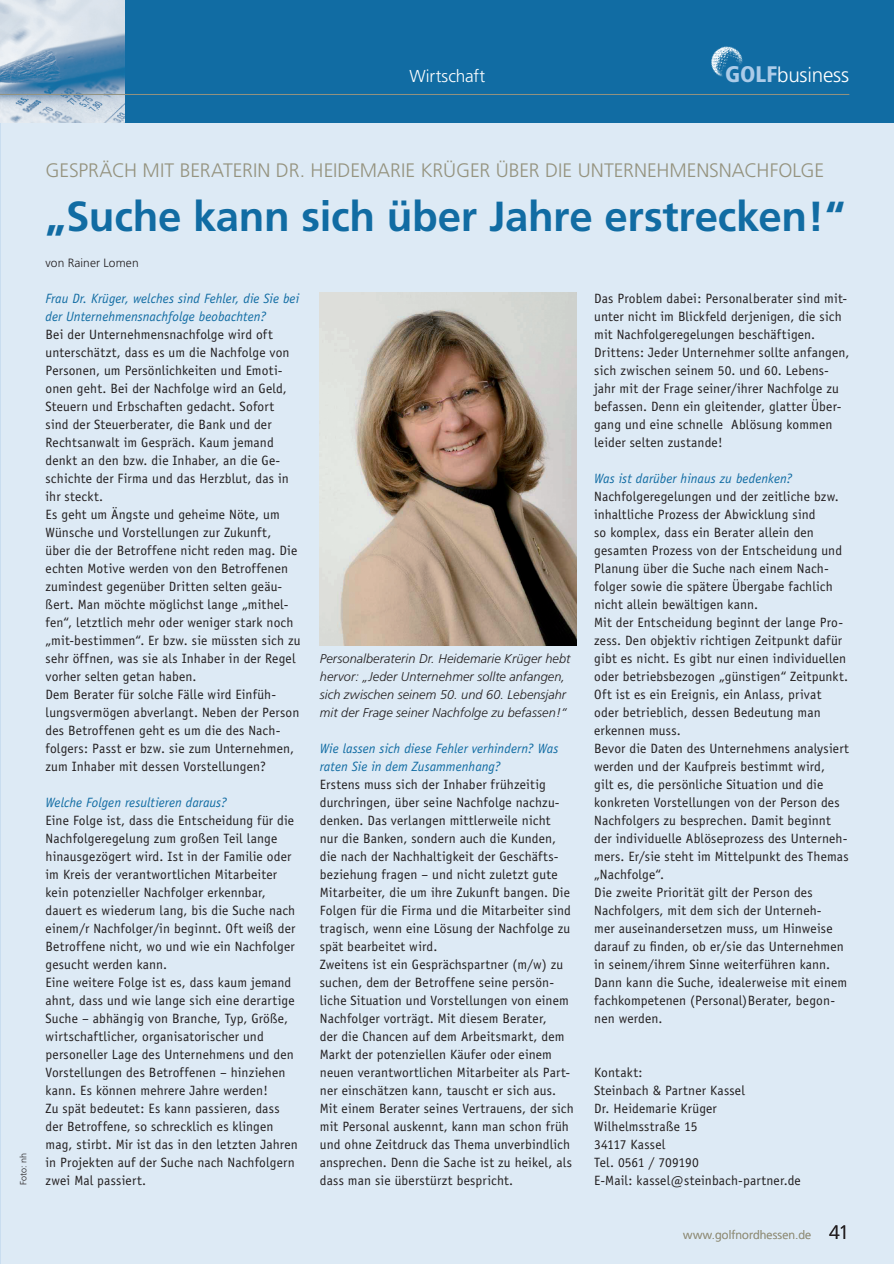
<style>
.page{position:relative;width:894px;height:1264px;background:#fff}
.page>*{position:absolute;margin:0;border:0;box-sizing:border-box;transform-origin:0 0}
.t1{font:700 42px "Frutiger";letter-spacing:-.005em;color:#116ca3}
.t2{font:300 20.7px "Frutiger";color:#fff}
.t3{font:300 19.5px "Frutiger";color:#95937f}
.t4{font:300 17.25px "Frutiger";color:#fff}
.t5{font:13.5px/18px "Officina Sans";letter-spacing:.01em;color:#231f20}
.t6{font:italic 13.5px/18px "Officina Sans";letter-spacing:.005em;color:#116ca3}
.t7{font:italic 300 12.75px/18px "Frutiger";letter-spacing:.005em;color:#231f20}
.t8{font:300 12px "Frutiger";letter-spacing:.01em;color:#95937f}
.t9{font:300 12px "Frutiger";letter-spacing:.005em;color:#231f20}
.t10{font:300 9px "Frutiger";color:#231f20}
.s1{font-weight:900;font-stretch:condensed;font-size:22.5px;color:#abcbe8}
.s2{font-size:19.5px;color:#231f20}
</style>
<div class="page">
<hr style="left:0;top:0;width:1px;height:1264px;background:#abcbe8">
<div style="left:1px;top:0;width:893px;height:1264px;background:#ddeaf5"></div>
<div style="left:1px;top:0;width:893px;height:123px;background:#116ca3"></div>
<img style="left:711px;top:46px;width:32px;height:31px">
<svg style="left:1px;top:0;width:123px;height:123px;background:#a1bcd1"></svg>
<hr style="left:1px;top:94px;width:848px;height:1px;background:#95937f">
<img style="left:320px;top:292px;width:256px;height:353px">
<p class="t4" style="left:409px;top:66px;width:77px">Wirtschaft</p>
<h2 class="t2" style="left:725px;top:63px;width:126px"><span class="s1">GOLF</span>business</h2>
<p class="t10" style="left:18px;top:1185px;width:34px;rotate:-90deg">Foto: nh</p>
<h3 class="t3" style="left:46px;top:159px;width:758px">Gespräch m it Beraterin Dr. Heidemarie Krüger über die U nternehmensnachfolge</h3>
<h1 class="t1" style="left:46px;top:192px;width:801px">„Suche kann sich über Jahre erstrecken!“</h1>
<p class="t9" style="left:46px;top:256px;width:95px">von Rainer Lomen</p>
<p class="t6" style="left:46px;top:289px;width:255px">Frau Dr. Krüger, welches sind Fehler, die Sie bei der Unternehmensnachfolge beobachten?</p>
<p class="t5" style="left:46px;top:325px;width:256px">Bei der Unternehmensnachfolge wird oft unterschätzt, dass es um die Nachfolge von Personen, um Persönlichkeiten und Emoti&shy;onen geht. Bei der Nachfolge wird an Geld, Steuern und Erbschaften gedacht. Sofort sind der Steuerberater, die Bank und der Rechtsanwalt im Gespräch. Kaum jemand denkt an den bzw. die Inhaber, an die Ge&shy;schichte der Firma und das Herzblut, das in ihr steckt.<br>Es geht um Ängste und geheime Nöte, um Wünsche und Vorstellungen zur Zukunft,<br>über die der Betroffene nicht reden mag. Die echten Motive werden von den Betroffenen zumindest gegenüber Dritten selten geäu&shy;ßert. Man möchte möglichst lange „mithel&shy;fen“, letztlich mehr oder weniger stark noch „mit-bestimmen“. Er bzw. sie müssten sich zu sehr öffnen, was sie als Inhaber in der Regel vorher selten getan haben.<br>Dem Berater für solche Fälle wird Einfüh&shy;lungsvermögen abverlangt. Neben der Person des Betroffenen geht es um die des Nach&shy;folgers: Passt er bzw. sie zum Unternehmen, zum Inhaber mit dessen Vorstellungen?</p>
<p class="t6" style="left:46px;top:793px;width:183px">Welche Folgen resultieren daraus?</p>
<p class="t5" style="left:46px;top:811px;width:254px">Eine Folge ist, dass die Entscheidung für die Nachfolgeregelung zum großen Teil lange hinausgezögert wird. Ist in der Familie oder im Kreis der verantwortlichen Mitarbeiter kein potenzieller Nachfolger erkennbar, dauert es wiederum lang, bis die Suche nach einem/r Nachfolger/in beginnt. Oft weiß der Betroffene nicht, wo und wie ein Nachfolger gesucht werden kann.<br>Eine weitere Folge ist es, dass kaum jemand ahnt, dass und wie lange sich eine derartige Suche – abhängig von Branche, Typ, Größe, wirtschaftlicher, organisatorischer und personeller Lage des Unternehmens und den Vorstellungen des Betroffenen – hinziehen kann. Es können mehrere Jahre werden!<br>Zu spät bedeutet: Es kann passieren, dass der Betroffene, so schrecklich es klingen mag, stirbt. Mir ist das in den letzten Jahren in Projekten auf der Suche nach Nachfolgern zwei Mal passiert.</p>
<p class="t7" style="left:320px;top:650px;width:252px">Personalberaterin Dr. Heidemarie Krüger hebt hervor: „Jeder Unternehmer sollte anfangen, sich zwischen seinem 50. und 60. Lebensjahr mit der Frage seiner Nachfolge zu befassen!“</p>
<p class="t6" style="left:320px;top:739px;width:240px">Wie lassen sich diese Fehler verhindern? Was raten Sie in dem Zusammenhang?</p>
<p class="t5" style="left:320px;top:775px;width:255px">Erstens muss sich der Inhaber frühzeitig durchringen, über seine Nachfolge nachzu&shy;denken. Das verlangen mittlerweile nicht<br>nur die Banken, sondern auch die Kunden, die nach der Nachhaltigkeit der Geschäfts&shy;beziehung fragen – und nicht zuletzt gute Mitarbeiter, die um ihre Zukunft bangen. Die Folgen für die Firma und die Mitarbeiter sind tragisch, wenn eine Lösung der Nachfolge zu spät bearbeitet wird.<br>Zweitens ist ein Gesprächspartner (m/w) zu suchen, dem der Betroffene seine persön&shy;liche Situation und Vorstellungen von einem Nachfolger vorträgt. Mit diesem Berater,<br>der die Chancen auf dem Arbeitsmarkt, dem Markt der potenziellen Käufer oder einem neuen verantwortlichen Mitarbeiter als Part&shy;ner einschätzen kann, tauscht er sich aus.<br>Mit einem Berater seines Vertrauens, der sich mit Personal auskennt, kann man schon früh und ohne Zeitdruck das Thema unverbindlich ansprechen. Denn die Sache ist zu heikel, als dass man sie überstürzt bespricht.</p>
<p class="t5" style="left:594px;top:289px;width:257px">Das Problem dabei: Personalberater sind mit&shy;unter nicht im Blickfeld derjenigen, die sich mit Nachfolgeregelungen beschäftigen.<br>Drittens: Jeder Unternehmer sollte anfangen, sich zwischen seinem 50. und 60. Lebens&shy;jahr mit der Frage seiner/ihrer Nachfolge zu befassen. Denn ein gleitender, glatter Über&shy;gang und eine schnelle Ablösung kommen leider selten zustande!</p>
<p class="t6" style="left:594px;top:469px;width:200px">Was ist darüber hinaus zu bedenken?</p>
<p class="t5" style="left:594px;top:487px;width:256px">Nachfolgeregelungen und der zeitliche bzw. inhaltliche Prozess der Abwicklung sind<br>so komplex, dass ein Berater allein den gesamten Prozess von der Entscheidung und Planung über die Suche nach einem Nach&shy;folger sowie die spätere Übergabe fachlich nicht allein bewältigen kann.<br>Mit der Entscheidung beginnt der lange Pro&shy;zess. Den objektiv richtigen Zeitpunkt dafür gibt es nicht. Es gibt nur einen individuellen oder betriebsbezogen „günstigen“ Zeitpunkt.<br>Oft ist es ein Ereignis, ein Anlass, privat oder betrieblich, dessen Bedeutung man erkennen muss.<br>Bevor die Daten des Unternehmens analysiert werden und der Kaufpreis bestimmt wird,<br>gilt es, die persönliche Situation und die konkreten Vorstellungen von der Person des Nachfolgers zu besprechen. Damit beginnt der individuelle Ablöseprozess des Unterneh&shy;mers. Er/sie steht im Mittelpunkt des Themas „Nachfolge“.<br>Die zweite Priorität gilt der Person des Nachfolgers, mit dem sich der Unterneh-<br>mer auseinandersetzen muss, um Hinweise darauf zu finden, ob er/sie das Unternehmen in seinem/ihrem Sinne weiterführen kann.<br>Dann kann die Suche, idealerweise mit einem fachkompetenen (Personal)Berater, begon&shy;nen werden.</p>
<p class="t5" style="left:594px;top:1063px;width:208px">Kontakt:<br>Steinbach &amp; Partner Kassel<br>Dr. Heidemarie Krüger<br>Wilhelmsstraße 15<br>34117 Kassel<br>Tel. 0561 / 709190<br>E-Mail: kassel@steinbach-partner.de</p>
<p class="t8" style="left:683px;top:1228px;width:168px">www.golfnordhessen.de <span class="s2">41</span></p>
</div>
